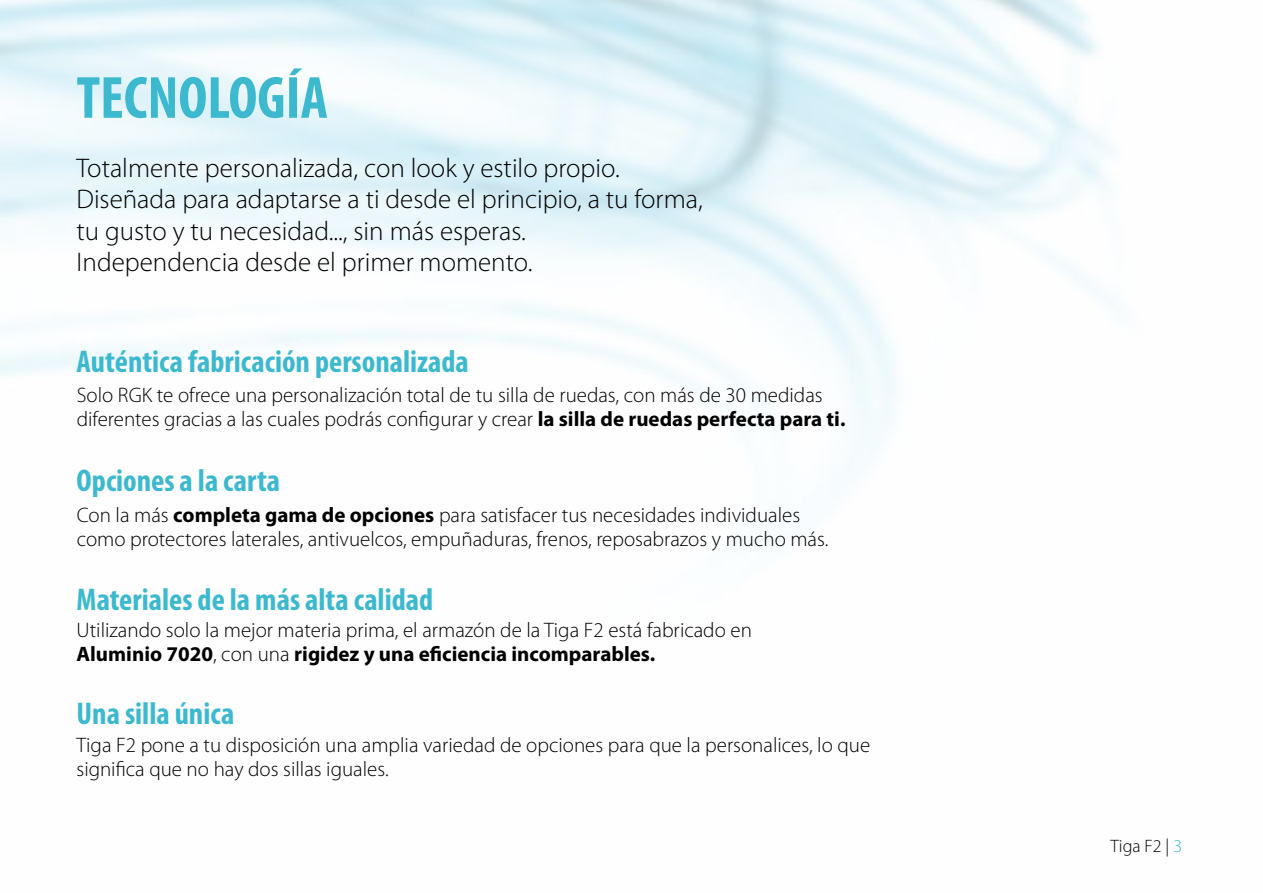
<style>
.page{position:relative;width:1263px;height:893px;background:#fff}
.page>*{position:absolute;margin:0;border:0;box-sizing:border-box;transform-origin:0 0}
.t1{font:700 condensed 60px "Myriad Pro";color:#3cb9cf}
.t2{font:700 condensed 31.5px "Myriad Pro";color:#3cb9cf}
.t3{font:300 27px/31.5px "Myriad Pro";color:#000}
.t4{font:300 21px/24px "Myriad Pro";color:#000}
.t5{font:300 18px "Myriad Pro";color:#000}
.s1{font-weight:700}
.s2{color:#3cb9cf}
</style>
<div class="page">
<h1 class="t1" style="left:77px;top:60px;width:253px">TECNOLOGÍA</h1>
<p class="t3" style="left:77px;top:152px;width:628px">Totalmente personalizada, con look y estilo propio.<br>Diseñada para adaptarse a ti desde el principio, a tu forma, tu gusto y tu necesidad..., sin más esperas.<br>Independencia desde el primer momento.</p>
<h2 class="t2" style="left:77px;top:342px;width:394px">Auténtica fabricación personalizada</h2>
<p class="t4" style="left:77px;top:384px;width:770px">Solo RGK te ofrece una personalización total de tu silla de ruedas, con más de 30 medidas diferentes gracias a las cuales podrás configurar y crear <span class="s1">la silla de ruedas perfecta para ti.</span></p>
<h2 class="t2" style="left:77px;top:460px;width:205px">Opciones a la carta</h2>
<p class="t4" style="left:77px;top:504px;width:753px">Con la más <span class="s1">completa gama de opciones</span> para satisfacer tus necesidades individuales como protectores laterales, antivuelcos, empuñaduras, frenos, reposabrazos y mucho más.</p>
<h2 class="t2" style="left:77px;top:580px;width:358px">Materiales de la más alta calidad</h2>
<p class="t4" style="left:77px;top:618px;width:677px">Utilizando solo la mejor materia prima, el armazón de la Tiga F2 está fabricado en<br><span class="s1">Aluminio 7020</span>, con una <span class="s1">rigidez y una eficiencia incomparables.</span></p>
<h2 class="t2" style="left:77px;top:694px;width:159px">Una silla única</h2>
<p class="t4" style="left:77px;top:733px;width:795px">Tiga F2 pone a tu disposición una amplia variedad de opciones para que la personalices, lo que significa que no hay dos sillas iguales.</p>
<p class="t5" style="left:1111px;top:837px;width:73px">Tiga F2 | <span class="s2">3</span></p>
</div>
